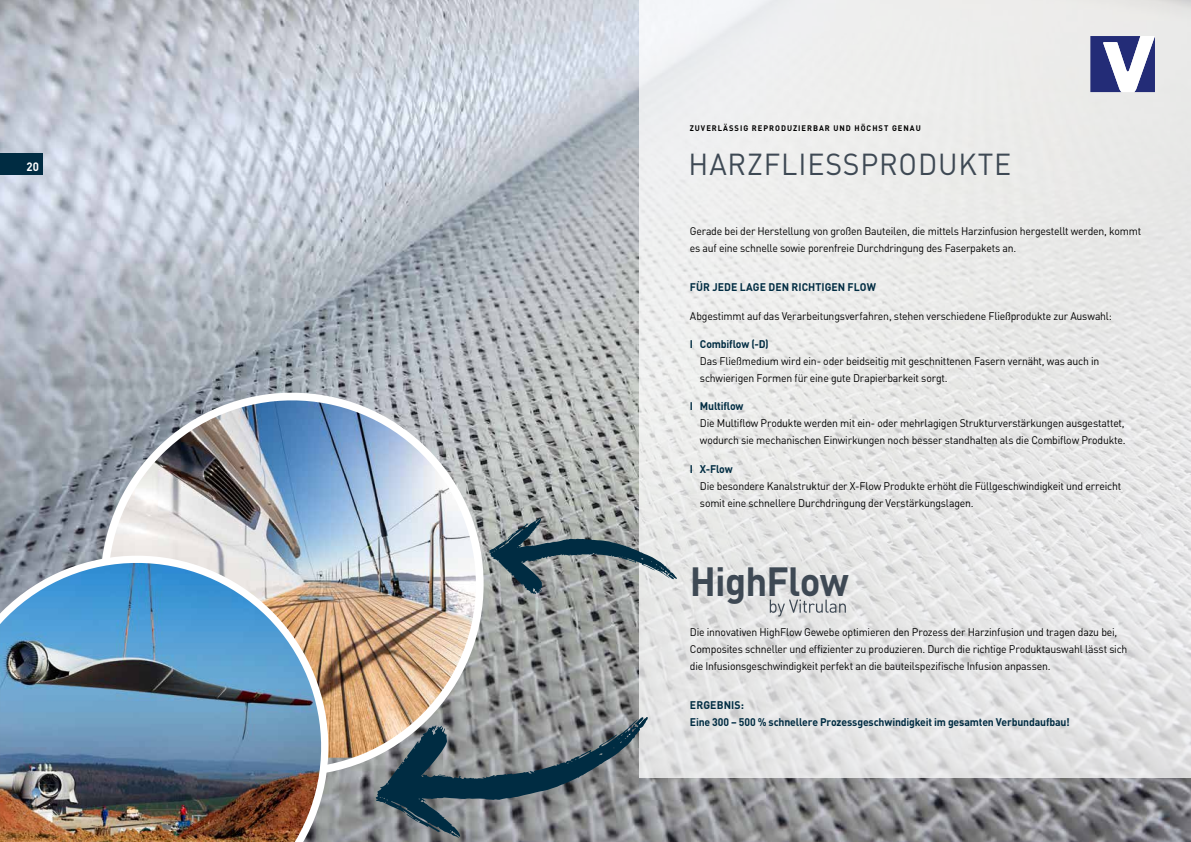
<style>
.page{position:relative;width:1191px;height:842px;background:#fff}
.page>*{position:absolute;margin:0;border:0;box-sizing:border-box;transform-origin:0 0}
.t1{font:700 40.2px "DIN Pro";letter-spacing:-.02em;color:#3e4954;scale:.95 1}
.t2{font:30px "DIN Pro";letter-spacing:.03em;color:#3e4954;scale:.95 1}
.t3{font:700 12px "DIN Pro";color:#fff;scale:.95 1}
.t4{font:11px/17px "DIN Pro";letter-spacing:-.02em;color:#000;scale:.95 1}
.t5{font:700 11px/17px "DIN Pro";letter-spacing:-.015em;color:#002c42;scale:.95 1}
.t6{font:700 8px "DIN Pro";letter-spacing:.13em;color:#000;scale:.95 1}
</style>
<div class="page">
<img style="left:0;top:0;width:1191px;height:842px">
<svg style="left:639px;top:0;width:552px;height:778px;background:#e8e8e8"></svg>
<img style="left:75px;top:367px;width:434px;height:423px">
<img style="left:0;top:531px;width:353px;height:311px">
<svg style="left:769px;top:600px;width:77px;height:16px"></svg>
<svg style="left:489px;top:518px;width:188px;height:76px;background:#838f93"></svg>
<svg style="left:375px;top:717px;width:273px;height:121px;background:#6e797e"></svg>
<svg style="left:1090px;top:36px;width:65px;height:56px"></svg>
<div style="left:0;top:153px;width:43px;height:22px;background:#002c42"></div>
<p class="t6" style="left:689px;top:121px;width:245px">ZUVERLÄSSIG REPRODUZIERBAR UND HÖCHST GENAU</p>
<p class="t3" style="left:26px;top:156px;width:15px">20</p>
<h2 class="t2" style="left:688px;top:140px;width:341px">HARZFLIESSPRODUKTE</h2>
<p class="t4" style="left:690px;top:221px;width:477px">Gerade bei der Herstellung von großen Bauteilen, die mittels Harzinfusion hergestellt werden, kommt es auf eine schnelle sowie porenfreie Durchdringung des Faserpakets an.</p>
<p class="t5" style="left:690px;top:278px;width:197px">FÜR JEDE LAGE DEN RICHTIGEN FLOW</p>
<p class="t4" style="left:690px;top:306px;width:446px">Abgestimmt auf das Verarbeitungsverfahren, stehen verschiedene Fließprodukte zur Auswahl:</p>
<p class="t5" style="left:690px;top:334px;width:84px">I Combiflow (-D)</p>
<p class="t4" style="left:700px;top:352px;width:422px">Das Fließmedium wird ein- oder beidseitig mit geschnittenen Fasern vernäht, was auch in schwierigen Formen für eine gute Drapierbarkeit sorgt.</p>
<p class="t5" style="left:690px;top:397px;width:58px">I Multiflow</p>
<p class="t4" style="left:700px;top:414px;width:449px">Die Multiflow Produkte werden mit ein- oder mehrlagigen Strukturverstärkungen ausgestattet, wodurch sie mechanischen Einwirkungen noch besser standhalten als die Combiflow Produkte.</p>
<p class="t5" style="left:690px;top:459px;width:47px">I X-Flow</p>
<p class="t4" style="left:700px;top:476px;width:445px">Die besondere Kanalstruktur der X-Flow Produkte erhöht die Füllgeschwindigkeit und erreicht somit eine schnellere Durchdringung der Verstärkungslagen.</p>
<h1 class="t1" style="left:690px;top:548px;width:169px">HighFlow</h1>
<p class="t4" style="left:690px;top:622px;width:462px">Die innovativen HighFlow Gewebe optimieren den Prozess der Harzinfusion und tragen dazu bei,<br>Composites schneller und effizienter zu produzieren. Durch die richtige Produktauswahl lässt sich die Infusionsgeschwindigkeit perfekt an die bauteilspezifische Infusion anpassen.</p>
<p class="t5" style="left:690px;top:695px;width:401px">ERGEBNIS:<br>Eine 300 – 500 % schnellere Prozessgeschwindigkeit im gesamten Verbundaufbau!</p>
</div>
